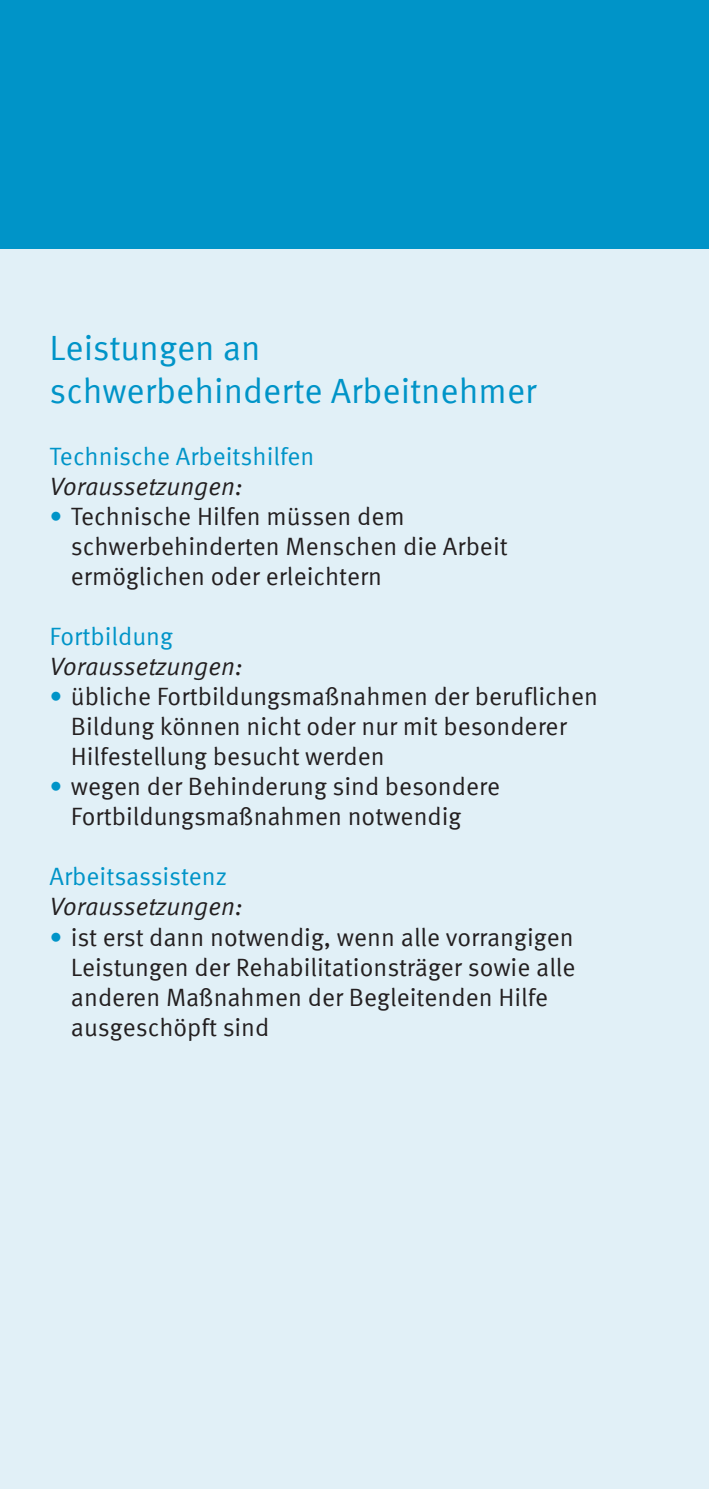
<style>
.page{position:relative;width:709px;height:1489px;background:#fff}
.page>*{position:absolute;margin:0;border:0;box-sizing:border-box;transform-origin:0 0}
.t1{font:35px/42.5px "Meta Offc Pro Norm";color:#0094c8}
.t2{font:25px/30px "Meta Offc Pro Norm";color:#231f20}
.t3{font:25px "Meta Offc Pro Norm";color:#0094c8}
.t4{font:25px "Meta Offc Pro Norm Ita";color:#231f20}
.s1{color:#0094c8}
</style>
<div class="page">
<div style="left:0;top:0;width:709px;height:1488px;background:#e1f0f7"></div>
<div style="left:0;top:0;width:709px;height:248px;background:#0094c8"></div>
<h1 class="t1" style="left:50px;top:324px;width:488px">Leistungen an schwerbehinderte Arbeitnehmer</h1>
<p class="t3" style="left:50px;top:437px;width:266px">Technische Arbeitshilfen</p>
<p class="t4" style="left:50px;top:467px;width:194px">Voraussetzungen:</p>
<p class="t2" style="left:71px;top:500px;width:438px;text-indent:-21px"><span class="s1">•</span> Technische Hilfen müssen dem schwerbehinderten Menschen die Arbeit ermöglichen oder erleichtern</p>
<p class="t3" style="left:50px;top:617px;width:125px">Fortbildung</p>
<p class="t4" style="left:50px;top:647px;width:194px">Voraussetzungen:</p>
<p class="t2" style="left:71px;top:680px;width:528px;text-indent:-21px"><span class="s1">•</span> übliche Fortbildungsmaßnahmen der beruflichen<br>Bildung können nicht oder nur mit besonderer<br>Hilfestellung besucht werden</p>
<p class="t2" style="left:71px;top:770px;width:430px;text-indent:-21px"><span class="s1">•</span> wegen der Behinderung sind besondere<br>Fortbildungsmaßnahmen notwendig</p>
<p class="t3" style="left:50px;top:857px;width:179px">Arbeitsassistenz</p>
<p class="t4" style="left:50px;top:887px;width:194px">Voraussetzungen:</p>
<p class="t2" style="left:71px;top:920px;width:506px;text-indent:-21px"><span class="s1">•</span> ist erst dann notwendig, wenn alle vorrangigen Leistungen der Rehabilitationsträger sowie alle anderen Maßnahmen der Begleitenden Hilfe ausgeschöpft sind</p>
</div>
